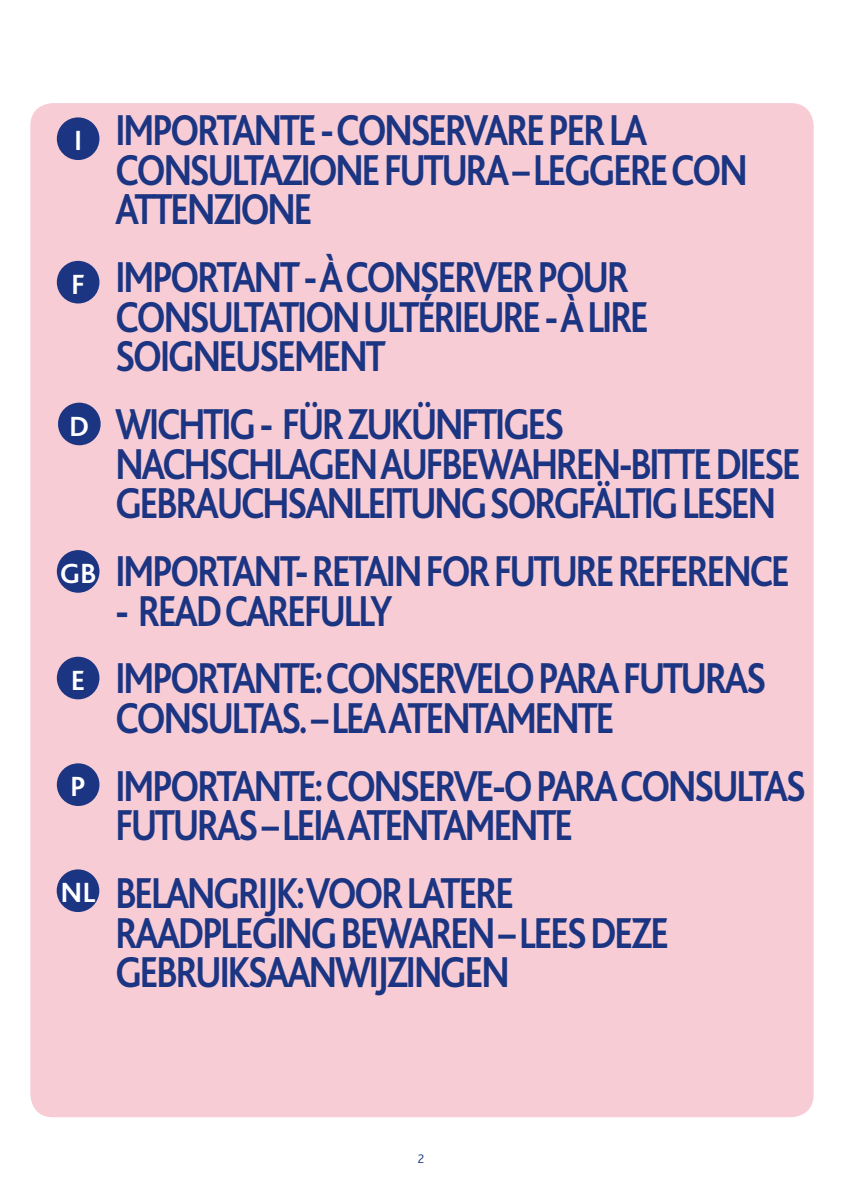
<style>
.page{position:relative;width:842px;height:1191px;background:#fff}
.page>*{position:absolute;margin:0;border:0;box-sizing:border-box;transform-origin:0 0}
.t1{font:700 45.2px/39.6px "Bliss 2";letter-spacing:-.07em;color:#1b3583;scale:.85 1}
.t2{font:700 29px "Bliss 2";color:#fff}
.t3{font:300 13px "Bliss 2";color:#1b3583}
</style>
<div class="page">
<div style="left:30px;top:103px;width:784px;height:1014px;background:#f8ccd4;border-radius:23px"></div>
<div style="left:57px;top:117px;width:42px;height:43px;background:#1b3583;border-radius:50%"></div>
<div style="left:57px;top:261px;width:42px;height:42px;background:#1b3583;border-radius:50%"></div>
<div style="left:58px;top:403px;width:43px;height:42px;background:#1b3583;border-radius:50%"></div>
<div style="left:57px;top:550px;width:42px;height:43px;background:#1b3583;border-radius:50%"></div>
<div style="left:57px;top:656px;width:42px;height:43px;background:#1b3583;border-radius:50%"></div>
<div style="left:57px;top:763px;width:42px;height:43px;background:#1b3583;border-radius:50%"></div>
<div style="left:57px;top:869px;width:42px;height:43px;background:#1b3583;border-radius:50%"></div>
<p class="t2" style="left:74px;top:123px;width:10px">I</p>
<p class="t2" style="left:71px;top:266px;width:15px">F</p>
<p class="t2" style="left:69px;top:408px;width:22px">D</p>
<p class="t2" style="left:60px;top:555px;width:39px">GB</p>
<p class="t2" style="left:71px;top:662px;width:16px">E</p>
<p class="t2" style="left:70px;top:768px;width:17px">P</p>
<p class="t2" style="left:61px;top:874px;width:37px">NL</p>
<p class="t1" style="left:115px;top:109px;width:746px">IMPORTANTE - CONSERVARE PER LA<br>CONSULTAZIONE FUTURA – LEGGERE CON<br>ATTENZIONE</p>
<p class="t1" style="left:115px;top:256px;width:630px">IMPORTANT - À CONSERVER POUR<br>CONSULTATION ULTÉRIEURE - À LIRE<br>SOIGNEUSEMENT</p>
<p class="t1" style="left:115px;top:403px;width:808px">WICHTIG - FÜR ZUKÜNFTIGES<br>NACHSCHLAGEN AUFBEWAHREN-BITTE DIESE<br>GEBRAUCHSANLEITUNG SORGFÄLTIG LESEN</p>
<p class="t1" style="left:115px;top:550px;width:796px">IMPORTANT- RETAIN FOR FUTURE REFERENCE</p>
<p class="t1" style="left:115px;top:575px;width:768px;line-height:67.8px">- READ CAREFULLY<br>IMPORTANTE: CONSERVELO PARA FUTURAS</p>
<p class="t1" style="left:115px;top:683px;width:814px;line-height:67.8px">CONSULTAS. – LEA ATENTAMENTE<br>IMPORTANTE: CONSERVE-O PARA CONSULTAS</p>
<p class="t1" style="left:115px;top:790px;width:541px;line-height:67.8px">FUTURAS – LEIA ATENTAMENTE<br>BELANGRIJK: VOOR LATERE</p>
<p class="t1" style="left:115px;top:911px;width:653px">RAADPLEGING BEWAREN – LEES DEZE<br>GEBRUIKSAANWIJZINGEN</p>
<p class="t3" style="left:418px;top:1150px;width:8px">2</p>
</div>
